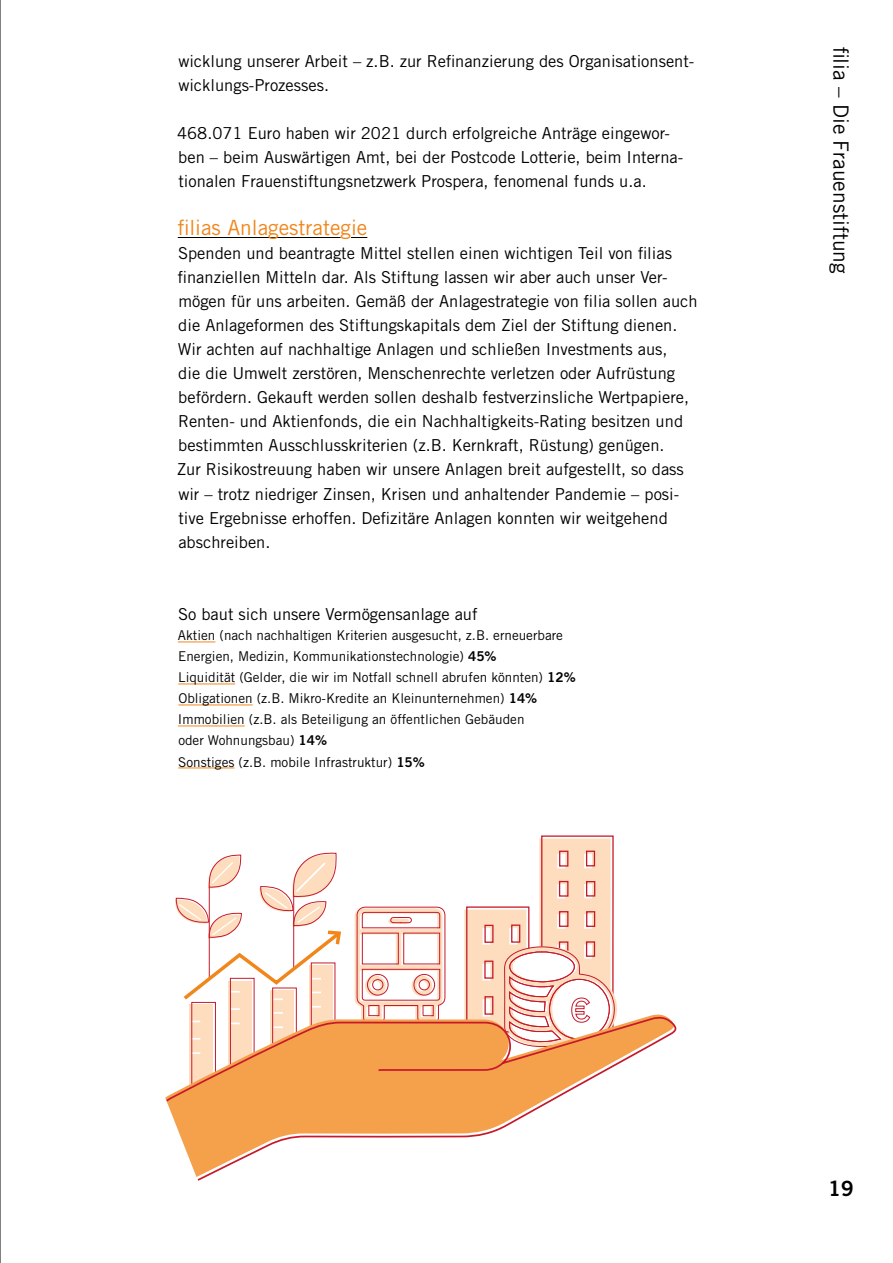
<style>
.page{position:relative;width:893px;height:1263px;background:#fff}
.page>*{position:absolute;margin:0;border:0;box-sizing:border-box;transform-origin:0 0}
.t1{font:21px "Trade Gothic LT Std";color:#000}
.t2{font:21px "Trade Gothic LT Std";color:#f1861a}
.t3{font:21px "Trade Gothic LT Std Bd 2";color:#000}
.t4{font:16.5px/24px "Trade Gothic LT Std";color:#000}
.t5{font:13.5px/21px "Trade Gothic LT Std";color:#000}
.s1{font-family:"Trade Gothic LT Std Bd 2"}
</style>
<div class="page">
<hr style="left:0;top:0;width:1px;height:1263px;background:#000">
<svg style="left:354px;top:906px;width:92px;height:107px"></svg>
<svg style="left:464px;top:835px;width:153px;height:178px"></svg>
<hr style="left:178px;top:237px;width:162px;height:1px;background:#000">
<svg style="left:351px;top:237px;width:16px;height:1px"></svg>
<hr style="left:178px;top:641px;width:37px;height:1px;background:#f1861a">
<hr style="left:178px;top:683px;width:57px;height:1px;background:#f1861a">
<hr style="left:178px;top:704px;width:75px;height:1px;background:#f1861a">
<hr style="left:178px;top:725px;width:67px;height:1px;background:#f1861a">
<hr style="left:178px;top:767px;width:56px;height:1px;background:#f1861a">
<svg style="left:175px;top:852px;width:166px;height:161px"></svg>
<div style="left:191px;top:1002px;width:25px;height:89px;border:1px solid #c61a2c"></div>
<div style="left:230px;top:978px;width:25px;height:103px;border:1px solid #c61a2c"></div>
<div style="left:272px;top:987px;width:25px;height:91px;border:1px solid #c61a2c"></div>
<div style="left:311px;top:962px;width:24px;height:125px;border:1px solid #c61a2c"></div>
<svg style="left:165px;top:1014px;width:512px;height:167px"></svg>
<p class="t4" style="left:178px;top:49px;width:518px">wicklung unserer Arbeit – z.B. zur Refinanzierung des Organisationsent&shy;wicklungs-Prozesses.</p>
<p class="t4" style="left:177px;top:121px;width:508px">468.071 Euro haben wir 2021 durch erfolgreiche Anträge eingewor&shy;ben – beim Auswärtigen Amt, bei der Postcode Lotterie, beim Interna&shy;tionalen Frauenstiftungsnetzwerk Prospera, fenomenal funds u.a.</p>
<p class="t2" style="left:178px;top:215px;width:191px">filias Anlagestrategie</p>
<p class="t4" style="left:177px;top:241px;width:522px">Spenden und beantragte Mittel stellen einen wichtigen Teil von filias finanziellen Mitteln dar. Als Stiftung lassen wir aber auch unser Ver&shy;mögen für uns arbeiten. Gemäß der Anlagestrategie von filia sollen auch die Anlageformen des Stiftungskapitals dem Ziel der Stiftung dienen.<br>Wir achten auf nachhaltige Anlagen und schließen Investments aus,<br>die die Umwelt zerstören, Menschenrechte verletzen oder Aufrüstung befördern. Gekauft werden sollen deshalb festverzinsliche Wertpapiere, Renten- und Aktienfonds, die ein Nachhaltigkeits-Rating besitzen und bestimmten Ausschlusskriterien (z.B. Kernkraft, Rüstung) genügen.<br>Zur Risikostreuung haben wir unsere Anlagen breit aufgestellt, so dass wir – trotz niedriger Zinsen, Krisen und anhaltender Pandemie – posi&shy;tive Ergebnisse erhoffen. Defizitäre Anlagen konnten wir weitgehend abschreiben.</p>
<p class="t4" style="left:178px;top:601px;width:301px">So baut sich unsere Vermögensanlage auf</p>
<p class="t5" style="left:178px;top:625px;width:399px">Aktien (nach nachhaltigen Kriterien ausgesucht, z.B. erneuerbare Energien, Medizin, Kommunikationstechnologie) <span class="s1">45%<br></span>Liquidität (Gelder, die wir im Notfall schnell abrufen könnten) <span class="s1">12% </span>Obligationen (z.B. Mikro-Kredite an Kleinunternehmen) <span class="s1">14% </span>Immobilien (z.B. als Beteiligung an öffentlichen Gebäuden<br>oder Wohnungsbau) <span class="s1">14%<br></span>Sonstiges (z.B. mobile Infrastruktur) <span class="s1">15%</span></p>
<p class="t1" style="left:854px;top:47px;width:228px;rotate:90deg">filia – Die Frauenstiftung</p>
<p class="t3" style="left:828px;top:1175px;width:27px">19</p>
</div>
